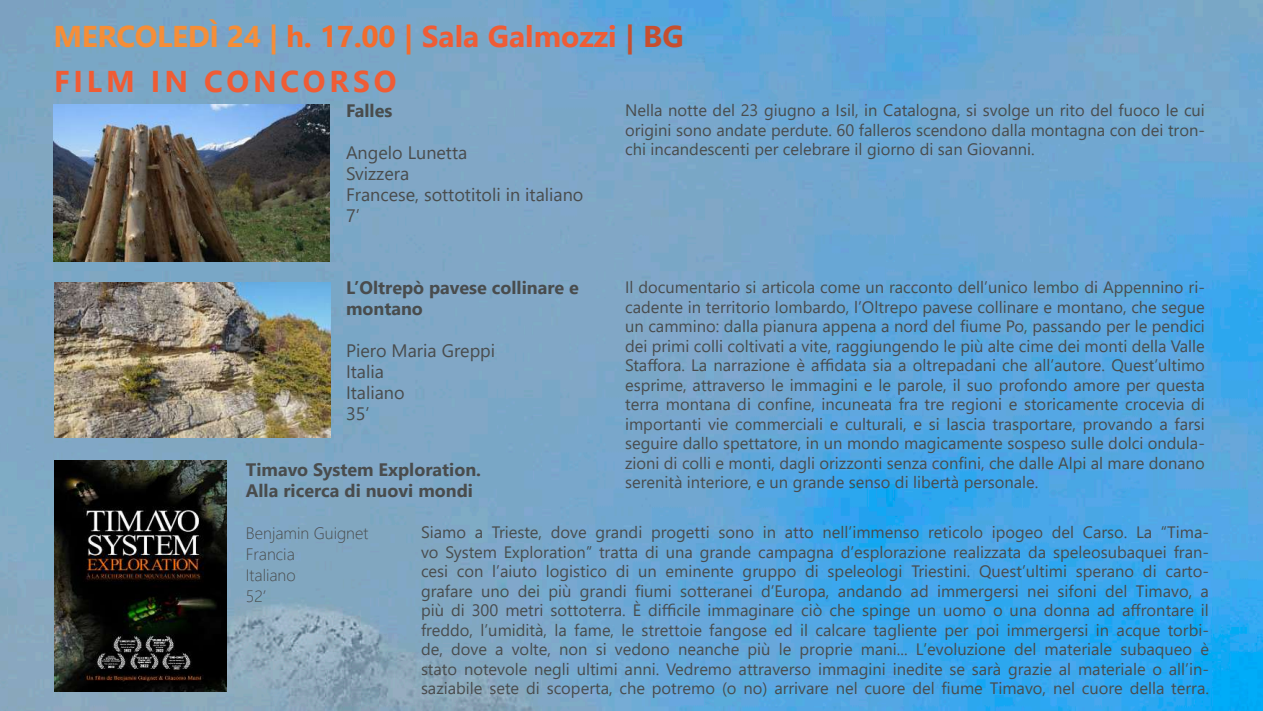
<style>
.page{position:relative;width:1263px;height:711px;background:#fff}
.page>*{position:absolute;margin:0;border:0;box-sizing:border-box;transform-origin:0 0}
.t1{font:700 30px/44.8px "Segoe UI";color:#ef5c35}
.t2{font:18px/21px "Segoe UI";color:#494c4d}
.t3{font:700 18px/21px "Segoe UI";color:#494c4d}
.t4{font:16.5px/19.5px "Segoe UI";color:#494c4d;text-align:justify}
.t5{font:300 16.5px/21px "Segoe UI";color:#494c4d}
.s1{color:#f58e38}
.s2{color:#f26c2d}
.s3{color:#c64f2f}
</style>
<div class="page">
<img style="left:0;top:0;width:1263px;height:710px">
<img style="left:54px;top:282px;width:276px;height:155px">
<img style="left:54px;top:460px;width:173px;height:230px">
<img style="left:54px;top:104px;width:276px;height:157px">
<h1 class="t1" style="left:54px;top:12px;width:632px"><span class="s1">MERCOLEDÌ 24 |</span> <span class="s2">h. 17.00 |</span> Sala Galmozzi <span class="s3">| BG<br></span>FILM IN CONCORSO</h1>
<p class="t3" style="left:346px;top:99px;width:48px">Falles</p>
<p class="t2" style="left:346px;top:141px;width:239px">Angelo Lunetta<br>Svizzera<br>Francese, sottotitoli in italiano<br>7’</p>
<p class="t4" style="left:625px;top:99px;width:581px">Nella notte del 23 giugno a Isil, in Catalogna, si svolge un rito del fuoco le cui origini sono andate perdute. 60 falleros scendono dalla montagna con dei tron&shy;chi incandescenti per celebrare il giorno di san Giovanni.</p>
<p class="t3" style="left:346px;top:276px;width:234px">L’Oltrepò pavese collinare e montano</p>
<p class="t2" style="left:346px;top:338px;width:151px">Piero Maria Greppi<br>Italia<br>Italiano<br>35’</p>
<p class="t4" style="left:625px;top:276px;width:581px">Il documentario si articola come un racconto dell’unico lembo di Appennino ri&shy;cadente in territorio lombardo, l’Oltrepo pavese collinare e montano, che segue un cammino: dalla pianura appena a nord del fiume Po, passando per le pendici dei primi colli coltivati a vite, raggiungendo le più alte cime dei monti della Valle Staffora. La narrazione è affidata sia a oltrepadani che all’autore. Quest’ultimo esprime, attraverso le immagini e le parole, il suo profondo amore per questa terra montana di confine, incuneata fra tre regioni e storicamente crocevia di importanti vie commerciali e culturali, e si lascia trasportare, provando a farsi seguire dallo spettatore, in un mondo magicamente sospeso sulle dolci ondula&shy;zioni di colli e monti, dagli orizzonti senza confini, che dalle Alpi al mare donano serenità interiore, e un grande senso di libertà personale.</p>
<p class="t4" style="left:421px;top:520px;width:789px">Siamo a Trieste, dove grandi progetti sono in atto nell’immenso reticolo ipogeo del Carso. La “Tima&shy;vo System Exploration” tratta di una grande campagna d’esplorazione realizzata da speleosubaquei fran&shy;cesi con l’aiuto logistico di un eminente gruppo di speleologi Triestini. Quest’ultimi sperano di carto&shy;grafare uno dei più grandi fiumi sotteranei d’Europa, andando ad immergersi nei sifoni del Timavo, a più di 300 metri sottoterra. È difficile immaginare ciò che spinge un uomo o una donna ad affrontare il freddo, l’umidità, la fame, le strettoie fangose ed il calcare tagliente per poi immergersi in acque torbi&shy;de, dove a volte, non si vedono neanche più le proprie mani... L’evoluzione del materiale subaqueo è stato notevole negli ultimi anni. Vedremo attraverso immagini inedite se sarà grazie al materiale o all’in&shy;saziabile sete di scoperta, che potremo (o no) arrivare nel cuore del fiume Timavo, nel cuore della terra.</p>
<p class="t3" style="left:246px;top:457px;width:237px">Timavo System Exploration.<br>Alla ricerca di nuovi mondi</p>
<p class="t5" style="left:246px;top:520px;width:124px">Benjamin Guignet<br>Francia<br>Italiano<br>52’</p>
</div>
